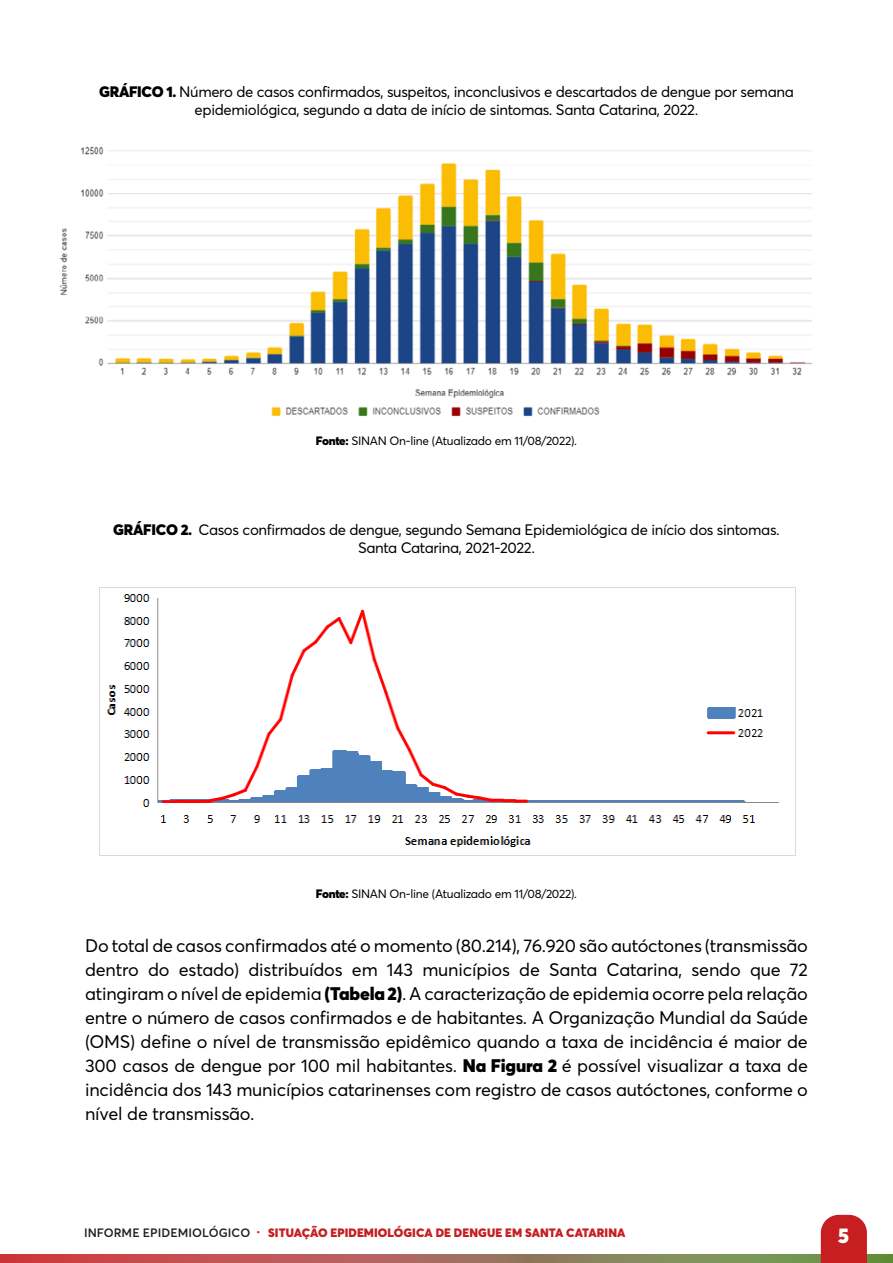
<style>
.page{position:relative;width:893px;height:1263px;background:#fff}
.page>*{position:absolute;margin:0;border:0;box-sizing:border-box;transform-origin:0 0}
.t1{font:900 21px "Averta";color:#fff}
.t2{font:18px/24px "Averta";letter-spacing:-.01em;color:#000;text-align:justify}
.t3{font:15px/18px "Averta";letter-spacing:-.025em;color:#000;text-align:center}
.t4{font:12px "Averta";letter-spacing:-.025em;color:#000}
.t5{font:900 12px "Averta";letter-spacing:.005em;color:#c61e21}
.s1{font-weight:900}
.s2{font-weight:600;color:#202020}
</style>
<div class="page">
<svg style="left:0;top:1254px;width:385px;height:9px;background:#c44e50"></svg>
<svg style="left:385px;top:1254px;width:508px;height:9px;background:#89835a"></svg>
<svg style="left:821px;top:1215px;width:46px;height:48px;background:#c92b2e"></svg>
<img style="left:60px;top:146px;width:753px;height:271px">
<img style="left:99px;top:587px;width:696px;height:268px">
<p class="t3" style="left:99px;top:82px;width:696px"><span class="s1">GRÁFICO 1.</span> Número de casos confirmados, suspeitos, inconclusivos e descartados de dengue por semana epidemiológica, segundo a data de início de sintomas. Santa Catarina, 2022.</p>
<p class="t4" style="left:316px;top:433px;width:263px"><span class="s1">Fonte:</span> SINAN On-line (Atualizado em 11/08/2022).</p>
<p class="t3" style="left:113px;top:520px;width:668px"><span class="s1">GRÁFICO 2.</span> Casos confirmados de dengue, segundo Semana Epidemiológica de início dos sintomas.<br>Santa Catarina, 2021-2022.</p>
<p class="t4" style="left:316px;top:886px;width:263px"><span class="s1">Fonte:</span> SINAN On-line (Atualizado em 11/08/2022).</p>
<p class="t2" style="left:85px;top:933px;width:724px">Do total de casos confirmados até o momento (80.214), 76.920 são autóctones (transmissão dentro do estado) distribuídos em 143 municípios de Santa Catarina, sendo que 72 atingiram o nível de epidemia <span class="s1">(Tabela 2)</span>. A caracterização de epidemia ocorre pela relação entre o número de casos confirmados e de habitantes. A Organização Mundial da Saúde (OMS) define o nível de transmissão epidêmico quando a taxa de incidência é maior de 300 casos de dengue por 100 mil habitantes. <span class="s1">Na Figura 2</span> é possível visualizar a taxa de incidência dos 143 municípios catarinenses com registro de casos autóctones, conforme o nível de transmissão.</p>
<p class="t5" style="left:84px;top:1225px;width:543px"><span class="s2">INFORME EPIDEMIOLÓGICO</span> · SITUAÇÃO EPIDEMIOLÓGICA DE DENGUE EM SANTA CATARINA</p>
<p class="t1" style="left:838px;top:1222px;width:12px">5</p>
</div>
